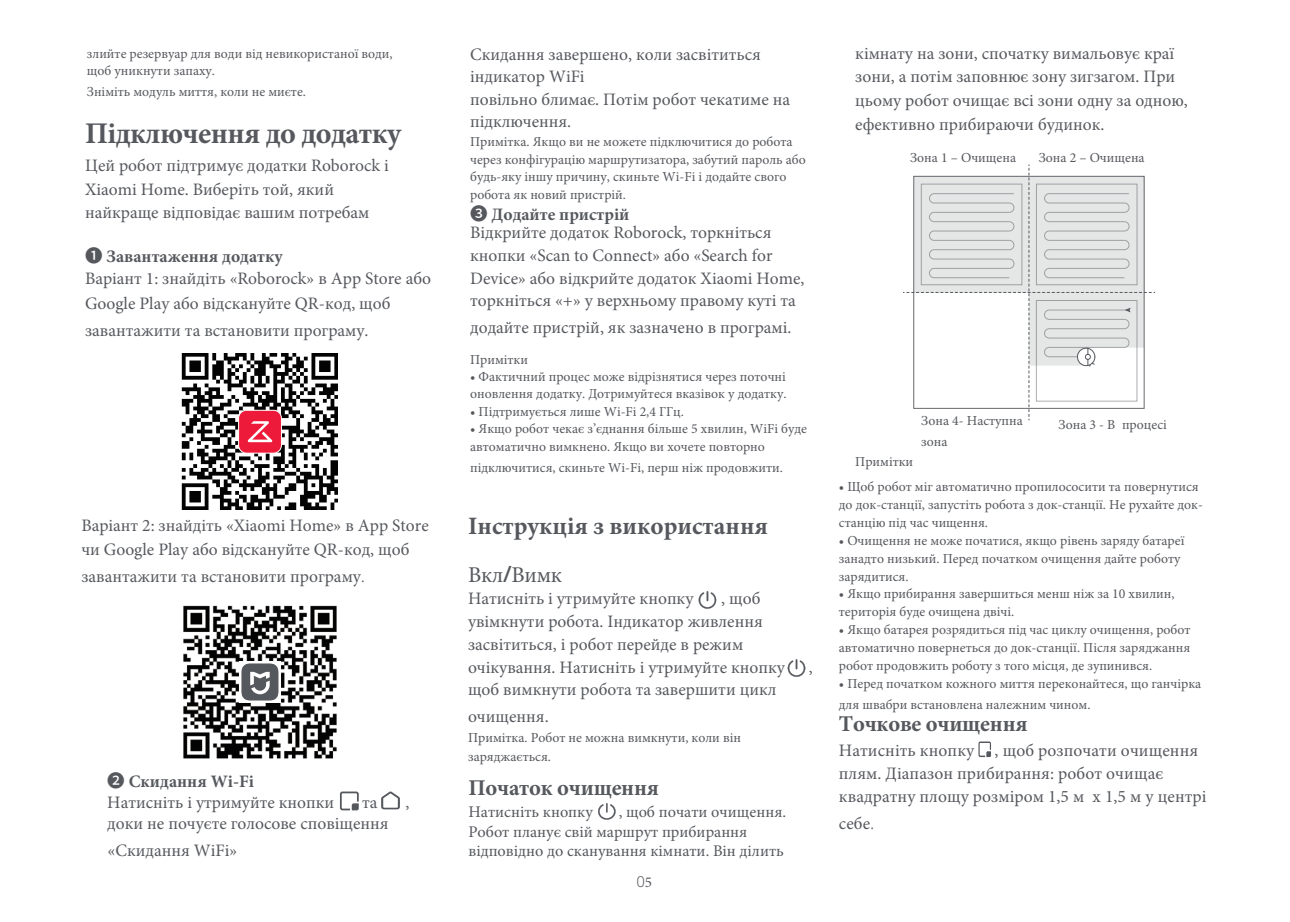
<style>
.page{position:relative;width:1290px;height:922px;background:#fff}
.page>*{position:absolute;margin:0;border:0;box-sizing:border-box;transform-origin:0 0}
.t1{font:700 30px "Minion Pro";letter-spacing:-.02em;color:#55585d}
.t2{font:700 25px "Minion Pro";color:#55585d}
.t3{font:700 22.5px "Minion Pro";letter-spacing:-.01em;color:#55585d}
.t4{font:22.5px "Minion Pro";letter-spacing:-.01em;color:#55585d}
.t5{font:17.5px/22.8px "Minion Pro";color:#55585d}
.t6{font:16.25px/19.2px "Minion Pro";color:#55585d}
.t7{font:300 15px "Noto Sans";color:#55585d}
.t8{font:13.75px/17.5px "Minion Pro";color:#55585d}
.s1{font-family:"Noto Sans SC";font-weight:500}
.s2{font-weight:700}
.s3{font-family:"Noto Sans";font-weight:300}
.s4{font-family:"Noto Sans";font-weight:500}
.s5{font-family:"Minion Pro";font-weight:400}
</style>
<div class="page">
<img style="left:184px;top:605px;width:152px;height:153px">
<svg style="left:239px;top:661px;width:41px;height:41px"></svg>
<svg style="left:241px;top:663px;width:37px;height:37px"></svg>
<img style="left:182px;top:354px;width:156px;height:156px">
<div style="left:239px;top:410px;width:42px;height:43px;background:#ed1b39;border-radius:8px"></div>
<div style="left:238px;top:410px;width:44px;height:43px;border:1px solid #fff;border-radius:8px"></div>
<svg style="left:247px;top:421px;width:26px;height:21px"></svg>
<svg style="left:340px;top:791px;width:19px;height:19px"></svg>
<svg style="left:381px;top:791px;width:19px;height:18px"></svg>
<svg style="left:788px;top:659px;width:17px;height:17px"></svg>
<svg style="left:903px;top:164px;width:252px;height:256px"></svg>
<svg style="left:698px;top:591px;width:18px;height:17px"></svg>
<svg style="left:598px;top:803px;width:18px;height:16px"></svg>
<svg style="left:978px;top:741px;width:13px;height:15px"></svg>
<p class="t8" style="left:87px;top:46px;width:307px;line-height:16.5px">злийте резервуар для води від невикористаної води, щоб уникнути запаху.</p>
<p class="t8" style="left:87px;top:83px;width:221px">Зніміть модуль миття, коли не миєте.</p>
<h1 class="t1" style="left:85px;top:112px;width:318px">Підключення до додатку</h1>
<p class="t5" style="left:85px;top:153px;width:305px;line-height:23.8px">Цей робот підтримує додатки Roborock і<br>Xiaomi Home. Виберіть той, який найкраще відповідає вашим потребам</p>
<p class="t5" style="left:85px;top:245px;width:347px"><span class="s1">❶</span> <span class="s2">Завантаження додатку<br></span>Варіант 1: знайдіть «Roborock» в App Store або</p>
<p class="t5" style="left:85px;top:290px;width:307px;line-height:27px">Google Play або відскануйте QR-код, щоб завантажити та встановити програму.</p>
<p class="t5" style="left:81px;top:514px;width:349px;line-height:23.8px">Варіант 2: знайдіть «Xiaomi Home» в App Store чи Google Play або відскануйте QR-код, щоб</p>
<p class="t5" style="left:81px;top:565px;width:285px">завантажити та встановити програму<span class="s3">.</span></p>
<p class="t5" style="left:107px;top:770px;width:229px;line-height:21.2px"><span class="s1">❷</span> <span class="s2">Скидання Wi-Fi<br></span>Натисніть і утримуйте кнопки</p>
<p class="t5" style="left:362px;top:790px;width:17px">та</p>
<p class="t5" style="left:405px;top:790px;width:5px">,</p>
<p class="t5" style="left:107px;top:810px;width:283px;line-height:27px">доки не почуєте голосове сповіщення «Скидання WiFi»</p>
<p class="t5" style="left:470px;top:43px;width:322px">Скидання завершено, коли засвітиться індикатор WiFi<br>повільно блимає. Потім робот чекатиме нa підключення.</p>
<p class="t8" style="left:470px;top:133px;width:337px">Примітка. Якщо ви не можете підключитися до робота через конфігурацію маршрутизатора, забутий пароль або будь-яку іншу причину, скиньте Wi-Fi і додайте свого робота як новий пристрій.</p>
<p class="t5" style="left:470px;top:205px;width:303px;line-height:18.5px"><span class="s1">❸</span> <span class="s2">Додайте пристрій<br></span>Відкрийте додаток Roborock, торкніться</p>
<p class="t5" style="left:470px;top:244px;width:336px">кнопки «Scan to Connect» або «Search for<br>Device» або відкрийте додаток Xiaomi Home, торкніться «+» у верхньому правому куті та</p>
<p class="t5" style="left:470px;top:316px;width:323px">додайте пристрій, як зазначено в програмі.</p>
<p class="t8" style="left:470px;top:351px;width:59px">Примітки</p>
<p class="t8" style="left:470px;top:368px;width:318px">• Фактичний процес може відрізнятися через поточні оновлення додатку. Дотримуйтеся вказівок у додатку.</p>
<p class="t8" style="left:470px;top:403px;width:215px">• Підтримується лише Wi-Fi 2,4 ГГц.</p>
<p class="t8" style="left:470px;top:420px;width:338px">• Якщо робот чекає з’єднання більше 5 хвилин, WiFi буде автоматично вимкнено. Якщо ви хочете повторно</p>
<p class="t8" style="left:470px;top:459px;width:314px">підключитися, скиньте Wi-Fi, перш ніж продовжити.</p>
<h2 class="t2" style="left:468px;top:508px;width:301px">Інструкція з використання</h2>
<h3 class="t4" style="left:468px;top:559px;width:96px">Вкл<span class="s4">/</span>Вимк</h3>
<p class="t5" style="left:468px;top:587px;width:227px">Натисніть і утримуйте кнопку</p>
<p class="t5" style="left:468px;top:587px;width:318px;text-indent:253px">, щоб увімкнути робота. Індикатор живлення засвітиться, і робот перейде в режим очікування. Натисніть і утримуйте кнопку</p>
<p class="t5" style="left:468px;top:676px;width:310px;line-height:27px">щоб вимкнути робота та завершити цикл очищення.</p>
<p class="t8" style="left:468px;top:728px;width:274px;line-height:18.5px">Примітка. Робот не можна вимкнути, коли він заряджається.</p>
<h3 class="t3" style="left:468px;top:772px;width:192px">Початок очищення</h3>
<p class="t6" style="left:468px;top:802px;width:126px">Натисніть кнопку</p>
<p class="t6" style="left:468px;top:802px;width:319px;text-indent:150px">, щоб почати очищення.<br>Робот планує свій маршрут прибирання відповідно до сканування кімнати. Він ділить</p>
<p class="t7" style="left:636px;top:871px;width:17px">0<span class="s5">5</span></p>
<p class="t5" style="left:809px;top:655px;width:5px">,</p>
<p class="t5" style="left:855px;top:41px;width:334px;line-height:23.8px">кімнату на зони, спочатку вимальовує краї зони, а потім заповнює зону зигзагом. При цьому робот очищає всі зони одну за одною, ефективно прибираючи будинок.</p>
<p class="t8" style="left:910px;top:149px;width:107px">Зона 1 – Очищена</p>
<p class="t8" style="left:1039px;top:149px;width:107px">Зона 2 – Очищена</p>
<p class="t8" style="left:921px;top:409px;width:103px;line-height:21.2px">Зона 4- Наступна зона</p>
<p class="t8" style="left:1058px;top:416px;width:110px">Зона 3 - В процесі</p>
<p class="t8" style="left:855px;top:453px;width:59px">Примітки</p>
<p class="t8" style="left:839px;top:477px;width:366px">• Щоб робот міг автоматично пропилососити та повернутися до док-станції, запустіть робота з док-станції. Не рухайте док&shy;станцію під час чищення.</p>
<p class="t8" style="left:839px;top:531px;width:347px">• Очищення не може початися, якщо рівень заряду батареї занадто низький. Перед початком очищення дайте роботу зарядитися.</p>
<p class="t8" style="left:839px;top:585px;width:337px">• Якщо прибирання завершиться менш ніж за 10 хвилин, територія буде очищена двічі.</p>
<p class="t8" style="left:839px;top:620px;width:353px;text-align:justify">• Якщо батарея розрядиться під час циклу очищення, робот автоматично повернеться до док-станції. Після заряджання робот продовжить роботу з того місця, де зупинився.</p>
<p class="t8" style="left:839px;top:672px;width:364px;line-height:21.2px">• Перед початком кожного миття переконайтеся, що ганчірка для швабри встановлена належним чином.</p>
<h3 class="t3" style="left:839px;top:707px;width:190px">Точкове очищення</h3>
<p class="t5" style="left:839px;top:739px;width:369px">Натисніть кнопку , щоб розпочати очищення плям. Діапазон прибирання: робот очищає квадратну площу розміром 1,5 м x 1,5 м у центрі</p>
<p class="t5" style="left:839px;top:811px;width:37px">себе<span class="s3">.</span></p>
</div>
